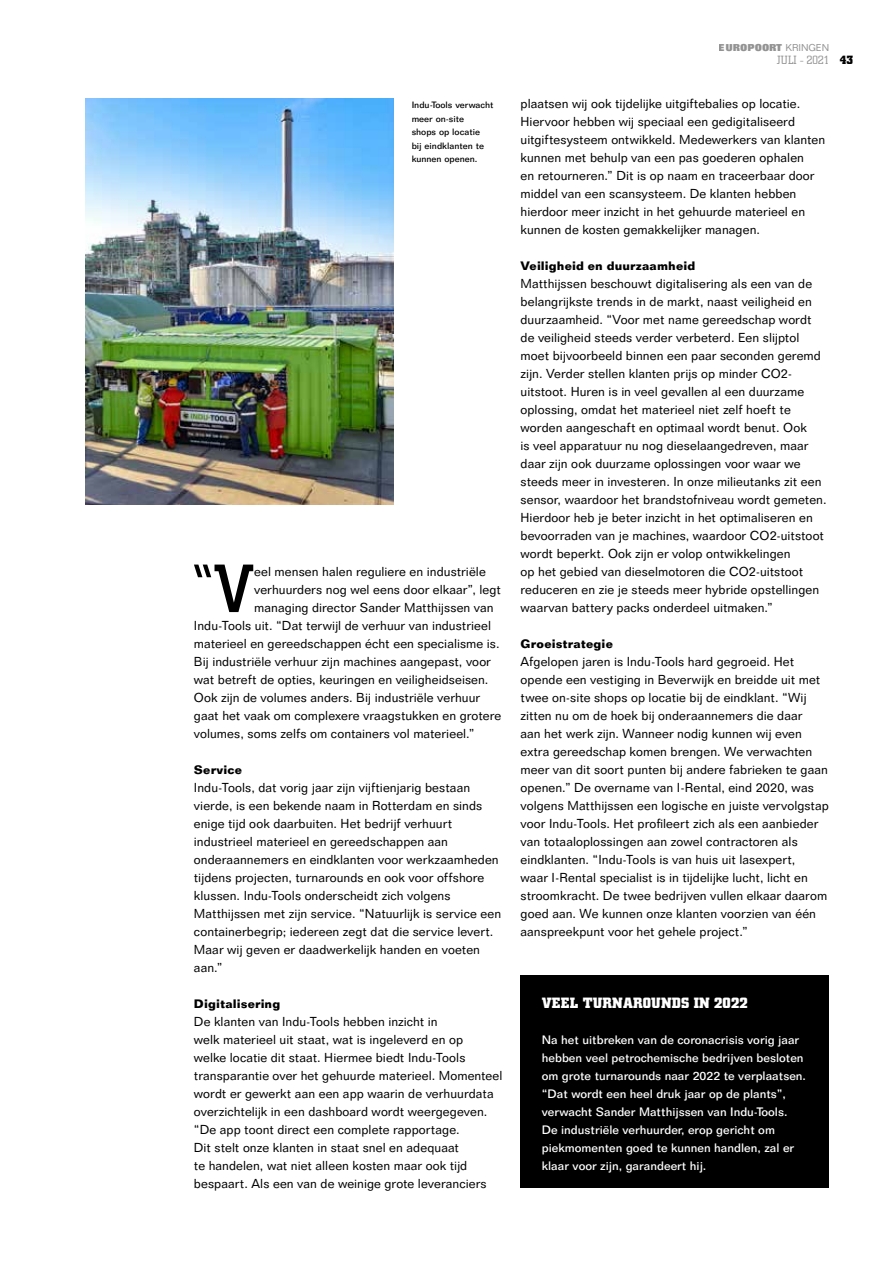
<style>
.page{position:relative;width:893px;height:1263px;background:#fff}
.page>*{position:absolute;margin:0;border:0;box-sizing:border-box;transform-origin:0 0}
.t1{font:500 68.4px "Square Slabserif 711 BT";color:#000}
.t2{font:700 15px "Square Slabserif 711 BT";letter-spacing:.01em;color:#fff}
.t3{font:12.75px/18px "Folio BT";letter-spacing:.005em;color:#000}
.t4{font:500 12px/18px "Folio BT";color:#fff}
.t5{font:700 12px "Folio BT";letter-spacing:.01em;color:#000}
.t6{font:300 12px "Square Slabserif 711 BT";letter-spacing:.01em;color:#939393}
.t7{font:800 9.75px "Folio BT";letter-spacing:-.01em;color:#939393}
.t8{font:500 9px/13.5px "Folio BT";color:#000}
.s1{font-weight:400}
.s2{font-weight:700;color:#000}
</style>
<div class="page">
<div style="left:521px;top:975px;width:308px;height:49px;background:#000"></div>
<div style="left:521px;top:1014px;width:308px;height:174px;background:#000"></div>
<img style="left:85px;top:98px;width:309px;height:406px">
<p class="t8" style="left:412px;top:98px;width:84px">Indu-Tools verwacht meer on-site<br>shops op locatie<br>bij eindklanten te kunnen openen.</p>
<h1 class="t1" style="left:190px;top:546px;width:66px">“V</h1>
<p class="t3" style="left:254px;top:562px;width:233px">eel mensen halen reguliere en industriële</p>
<p class="t3" style="left:254px;top:580px;width:248px">verhuurders nog wel eens door elkaar”, legt</p>
<p class="t3" style="left:254px;top:598px;width:241px">managing director Sander Matthijssen van</p>
<p class="t3" style="left:194px;top:616px;width:299px">Indu-Tools uit. “Dat terwijl de verhuur van industrieel</p>
<p class="t3" style="left:194px;top:634px;width:307px">materieel en gereedschappen écht een specialisme is.</p>
<p class="t3" style="left:194px;top:652px;width:298px">Bij industriële verhuur zijn machines aangepast, voor</p>
<p class="t3" style="left:194px;top:670px;width:296px">wat betreft de opties, keuringen en veiligheidseisen.</p>
<p class="t3" style="left:194px;top:688px;width:288px">Ook zijn de volumes anders. Bij industriële verhuur</p>
<p class="t3" style="left:194px;top:706px;width:309px">gaat het vaak om complexere vraagstukken en grotere</p>
<p class="t3" style="left:194px;top:724px;width:282px">volumes, soms zelfs om containers vol materieel.”</p>
<p class="t5" style="left:194px;top:762px;width:50px">Service</p>
<p class="t3" style="left:194px;top:778px;width:309px">Indu-Tools, dat vorig jaar zijn vijftienjarig bestaan vierde, is een bekende naam in Rotterdam en sinds enige tijd ook daarbuiten. Het bedrijf verhuurt industrieel materieel en gereedschappen aan onderaannemers en eindklanten voor werkzaamheden tijdens projecten, turnarounds en ook voor offshore klussen. Indu-Tools onderscheidt zich volgens Matthijssen met zijn service. “Natuurlijk is service een containerbegrip; iedereen zegt dat die service levert.<br>Maar wij geven er daadwerkelijk handen en voeten aan.”</p>
<p class="t5" style="left:194px;top:996px;width:88px">Digitalisering</p>
<p class="t3" style="left:194px;top:1012px;width:310px">De klanten van Indu-Tools hebben inzicht in<br>welk materieel uit staat, wat is ingeleverd en op<br>welke locatie dit staat. Hiermee biedt Indu-Tools transparantie over het gehuurde materieel. Momenteel wordt er gewerkt aan een app waarin de verhuurdata overzichtelijk in een dashboard wordt weergegeven. “De app toont direct een complete rapportage.<br>Dit stelt onze klanten in staat snel en adequaat<br>te handelen, wat niet alleen kosten maar ook tijd bespaart. Als een van de weinige grote leveranciers</p>
<p class="t7" style="left:719px;top:41px;width:112px">EUROPOORT <span class="s1">KRINGEN</span></p>
<p class="t6" style="left:777px;top:53px;width:77px">juli - 2021 <span class="s2">43</span></p>
<p class="t3" style="left:521px;top:94px;width:306px">plaatsen wij ook tijdelijke uitgiftebalies op locatie.<br>Hiervoor hebben wij speciaal een gedigitaliseerd uitgiftesysteem ontwikkeld. Medewerkers van klanten kunnen met behulp van een pas goederen ophalen<br>en retourneren.” Dit is op naam en traceerbaar door middel van een scansysteem. De klanten hebben hierdoor meer inzicht in het gehuurde materieel en kunnen de kosten gemakkelijker managen.</p>
<p class="t5" style="left:521px;top:258px;width:176px">Veiligheid en duurzaamheid</p>
<p class="t3" style="left:521px;top:274px;width:308px">Matthijssen beschouwt digitalisering als een van de belangrijkste trends in de markt, naast veiligheid en duurzaamheid. “Voor met name gereedschap wordt de veiligheid steeds verder verbeterd. Een slijptol moet bijvoorbeeld binnen een paar seconden geremd zijn. Verder stellen klanten prijs op minder CO2- uitstoot. Huren is in veel gevallen al een duurzame oplossing, omdat het materieel niet zelf hoeft te worden aangeschaft en optimaal wordt benut. Ook<br>is veel apparatuur nu nog dieselaangedreven, maar daar zijn ook duurzame oplossingen voor waar we steeds meer in investeren. In onze milieutanks zit een sensor, waardoor het brandstofniveau wordt gemeten.<br>Hierdoor heb je beter inzicht in het optimaliseren en bevoorraden van je machines, waardoor CO2-uitstoot wordt beperkt. Ook zijn er volop ontwikkelingen<br>op het gebied van dieselmotoren die CO2-uitstoot reduceren en zie je steeds meer hybride opstellingen waarvan battery packs onderdeel uitmaken.”</p>
<p class="t5" style="left:521px;top:636px;width:94px">Groeistrategie</p>
<p class="t3" style="left:521px;top:652px;width:310px">Afgelopen jaren is Indu-Tools hard gegroeid. Het opende een vestiging in Beverwijk en breidde uit met twee on-site shops op locatie bij de eindklant. “Wij zitten nu om de hoek bij onderaannemers die daar<br>aan het werk zijn. Wanneer nodig kunnen wij even extra gereedschap komen brengen. We verwachten meer van dit soort punten bij andere fabrieken te gaan openen.” De overname van I-Rental, eind 2020, was volgens Matthijssen een logische en juiste vervolgstap voor Indu-Tools. Het profileert zich als een aanbieder van totaaloplossingen aan zowel contractoren als eindklanten. “Indu-Tools is van huis uit lasexpert,<br>waar I-Rental specialist is in tijdelijke lucht, licht en stroomkracht. De twee bedrijven vullen elkaar daarom goed aan. We kunnen onze klanten voorzien van één aanspreekpunt voor het gehele project.”</p>
<p class="t2" style="left:542px;top:994px;width:207px">VEEL TURNAROUNDS IN 2022</p>
<p class="t4" style="left:542px;top:1031px;width:266px">Na het uitbreken van de coronacrisis vorig jaar hebben veel petrochemische bedrijven besloten om grote turnarounds naar 2022 te verplaatsen. “Dat wordt een heel druk jaar op de plants”, verwacht Sander Matthijssen van Indu-Tools.<br>De industriële verhuurder, erop gericht om piekmomenten goed te kunnen handlen, zal er klaar voor zijn, garandeert hij.</p>
</div>
